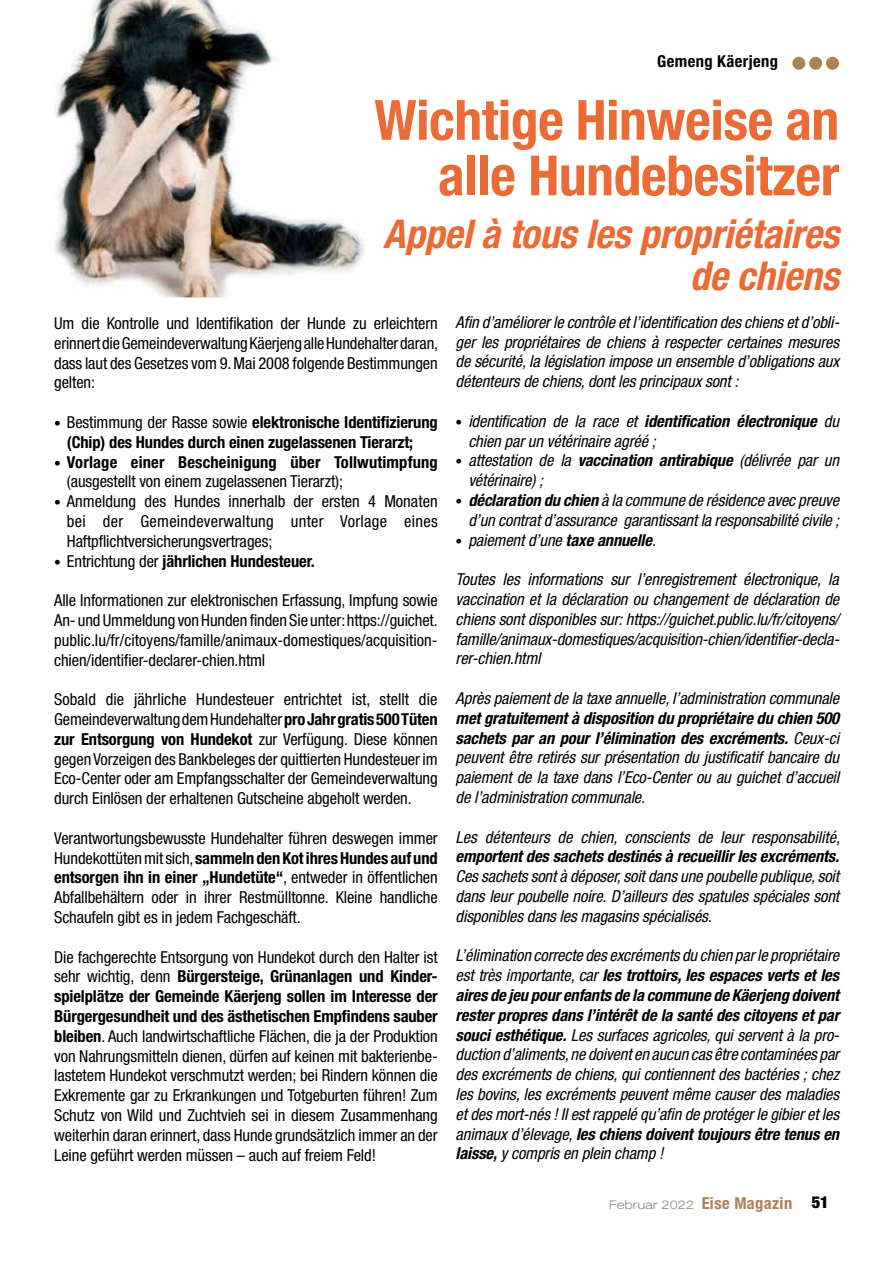
<style>
.page{position:relative;width:893px;height:1263px;background:#fff}
.page>*{position:absolute;margin:0;border:0;box-sizing:border-box;transform-origin:0 0}
.t1{font:700 condensed 55.5px/55.5px "Helvetica Neue";letter-spacing:-.005em;color:#eb6b36;text-align:right}
.t2{font:italic 700 condensed 39.75px/42px "Helvetica Neue LT Std";letter-spacing:-.005em;color:#eb6b36;text-align:right}
.t3{font:italic condensed 16.5px/19.8px "Helvetica Neue LT Std";letter-spacing:-.005em;color:#000;text-align:justify}
.t4{font:condensed 16.5px/19.8px "Helvetica Neue";letter-spacing:-.005em;color:#000;text-align:justify}
.t5{font:700 condensed 16.5px/19.8px "Helvetica Neue";letter-spacing:-.005em;color:#000}
.t6{font:italic 700 condensed 16.5px "Helvetica Neue LT Std";letter-spacing:-.005em;color:#000}
.t7{font:700 condensed 16.5px "Helvetica Neue";letter-spacing:.025em;color:#000}
.t8{font:300 expanded 12px "Helvetica Neue";letter-spacing:.02em;color:#87888a}
.s1{font-weight:400;font-size:13.5px}
.s2{font-weight:400}
.s3{font-size:13.5px}
.s4{font-weight:700}
.s5{font-family:"Helvetica Neue";font-style:normal;font-size:13.5px}
.s6{font-style:normal}
.s7{font-weight:700;font-stretch:condensed;font-size:16.5px;color:#ad8056}
.s8{font-family:"Helvetica Neue LT Std";font-weight:900;font-stretch:condensed;font-size:16.5px;color:#000}
</style>
<div class="page">
<div style="left:792px;top:57px;width:13px;height:13px;background:#ad8056;border-radius:50%"></div>
<div style="left:809px;top:57px;width:13px;height:13px;background:#ad8056;border-radius:50%"></div>
<div style="left:826px;top:57px;width:13px;height:13px;background:#ad8056;border-radius:50%"></div>
<img style="left:54px;top:0;width:311px;height:297px">
<p class="t7" style="left:657px;top:51px;width:122px">Gemeng Käerjeng</p>
<h1 class="t1" style="left:374px;top:92px;width:466px">Wichtige Hinweise an alle Hundebesitzer</h1>
<h2 class="t2" style="left:383px;top:213px;width:457px">Appel à tous les propriétaires de chiens</h2>
<p class="t4" style="left:54px;top:313px;width:385px">Um die Kontrolle und Identifikation der Hunde zu erleichtern erinnert die Gemeindeverwaltung Käerjeng alle Hundehalter daran, dass laut des Gesetzes vom 9. Mai 2008 folgende Bestimmungen gelten:</p>
<p class="t5" style="left:67px;top:412px;width:372px;text-indent:-13px"><span class="s1">•</span> <span class="s2">Bestimmung der Rasse sowie</span> elektronische Identifizierung (Chip) des Hundes durch einen zugelassenen Tierarzt;</p>
<p class="t5" style="left:67px;top:452px;width:372px;text-indent:-13px"><span class="s1">•</span> Vorlage einer Bescheinigung über Tollwutimpfung <span class="s2">(ausgestellt von einem zugelassenen Tierarzt);</span></p>
<p class="t4" style="left:67px;top:491px;width:372px;text-indent:-13px"><span class="s3">•</span> Anmeldung des Hundes innerhalb der ersten 4 Monaten bei der Gemeindeverwaltung unter Vorlage eines Haftpflichtversicherungsvertrages;</p>
<p class="t5" style="left:54px;top:551px;width:262px"><span class="s1">•</span> <span class="s2">Entrichtung der</span> jährlichen Hundesteuer.</p>
<p class="t4" style="left:54px;top:590px;width:385px">Alle Informationen zur elektronischen Erfassung, Impfung sowie An- und Ummeldung von Hunden finden Sie unter: https://guichet. public.lu/fr/citoyens/famille/animaux-domestiques/acquisition&shy;chien/identifier-declarer-chien.html</p>
<p class="t4" style="left:54px;top:689px;width:385px">Sobald die jährliche Hundesteuer entrichtet ist, stellt die Gemeindeverwaltung dem Hundehalter <span class="s4">pro Jahr gratis 500 Tüten zur Entsorgung von Hundekot</span> zur Verfügung. Diese können gegen Vorzeigen des Bankbeleges der quittierten Hundesteuer im Eco-Center oder am Empfangsschalter der Gemeindeverwaltung durch Einlösen der erhaltenen Gutscheine abgeholt werden.</p>
<p class="t4" style="left:54px;top:828px;width:385px">Verantwortungsbewusste Hundehalter führen deswegen immer Hundekottüten mit sich, <span class="s4">sammeln den Kot ihres Hundes auf und entsorgen ihn in einer „Hundetüte“</span>, entweder in öffentlichen Abfallbehältern oder in ihrer Restmülltonne. Kleine handliche Schaufeln gibt es in jedem Fachgeschäft.</p>
<p class="t4" style="left:54px;top:947px;width:385px">Die fachgerechte Entsorgung von Hundekot durch den Halter ist sehr wichtig, denn <span class="s4">Bürgersteige, Grünanlagen und Kinder&shy;spielplätze der Gemeinde Käerjeng sollen im Interesse der Bürgergesundheit und des ästhetischen Empfindens sauber bleiben</span>. Auch landwirtschaftliche Flächen, die ja der Produktion von Nahrungsmitteln dienen, dürfen auf keinen mit bakterienbe&shy;lastetem Hundekot verschmutzt werden; bei Rindern können die Exkremente gar zu Erkrankungen und Totgeburten führen! Zum Schutz von Wild und Zuchtvieh sei in diesem Zusammenhang weiterhin daran erinnert, dass Hunde grundsätzlich immer an der Leine geführt werden müssen – auch auf freiem Feld!</p>
<p class="t3" style="left:456px;top:312px;width:385px">Afin d’améliorer le contrôle et l’identification des chiens et d’obli&shy;ger les propriétaires de chiens à respecter certaines mesures de sécurité, la législation impose un ensemble d’obligations aux détenteurs de chiens, dont les principaux sont :</p>
<p class="t3" style="left:468px;top:411px;width:372px;text-indent:-13px"><span class="s5">•</span> identification de la race et <span class="s4">identification électronique</span> du chien par un vétérinaire agréé ;</p>
<p class="t3" style="left:468px;top:451px;width:372px;text-indent:-13px"><span class="s5">•</span> attestation de la <span class="s4">vaccination antirabique</span> (délivrée par un vétérinaire) ;</p>
<p class="t3" style="left:456px;top:491px;width:385px;text-align:right"><span class="s5">•</span> <span class="s4">déclaration du chien</span> à la commune de résidence avec preuve d’un contrat d’assurance garantissant la responsabilité civile ;</p>
<p class="t3" style="left:456px;top:530px;width:202px"><span class="s5">•</span> paiement d’une <span class="s4">taxe annuelle</span><span class="s6">.</span></p>
<p class="t3" style="left:456px;top:570px;width:385px">Toutes les informations sur l’enregistrement électronique, la vaccination et la déclaration ou changement de déclaration de chiens sont disponibles sur: https://guichet.public.lu/fr/citoyens/ famille/animaux-domestiques/acquisition-chien/identifier-decla&shy;rer-chien.html</p>
<p class="t3" style="left:456px;top:689px;width:385px">Après paiement de la taxe annuelle, l’administration communale</p>
<p class="t3" style="left:456px;top:708px;width:385px"><span class="s4">met gratuitement à disposition du propriétaire du chien 500 sachets par an pour l’élimination des excréments.</span> Ceux-ci peuvent être retirés sur présentation du justificatif bancaire du paiement de la taxe dans l’Eco-Center ou au guichet d’accueil de l’administration communale.</p>
<p class="t3" style="left:456px;top:827px;width:386px">Les détenteurs de chien, conscients de leur responsabilité,</p>
<p class="t6" style="left:456px;top:846px;width:385px">emportent des sachets destinés à recueillir les excréments.</p>
<p class="t3" style="left:456px;top:867px;width:385px">Ces sachets sont à déposer, soit dans une poubelle publique, soit dans leur poubelle noire. D’ailleurs des spatules spéciales sont disponibles dans les magasins spécialisés.</p>
<p class="t3" style="left:456px;top:946px;width:385px">L’élimination correcte des excréments du chien par le propriétaire est très importante, car <span class="s4">les trottoirs, les espaces verts et les aires de jeu pour enfants de la commune de Käerjeng doivent rester propres dans l’intérêt de la santé des citoyens et par souci esthétique.</span> Les surfaces agricoles, qui servent à la pro&shy;duction d’aliments, ne doivent en aucun cas être contaminées par des excréments de chiens, qui contiennent des bactéries ; chez les bovins, les excréments peuvent même causer des maladies et des mort-nés ! Il est rappelé qu’afin de protéger le gibier et les animaux d’élevage, <span class="s4">les chiens doivent toujours être tenus en laisse,</span> y compris en plein champ !</p>
<p class="t8" style="left:609px;top:1197px;width:221px">Februar 2022 <span class="s7">Eise Magazin</span> <span class="s8">51</span></p>
</div>
